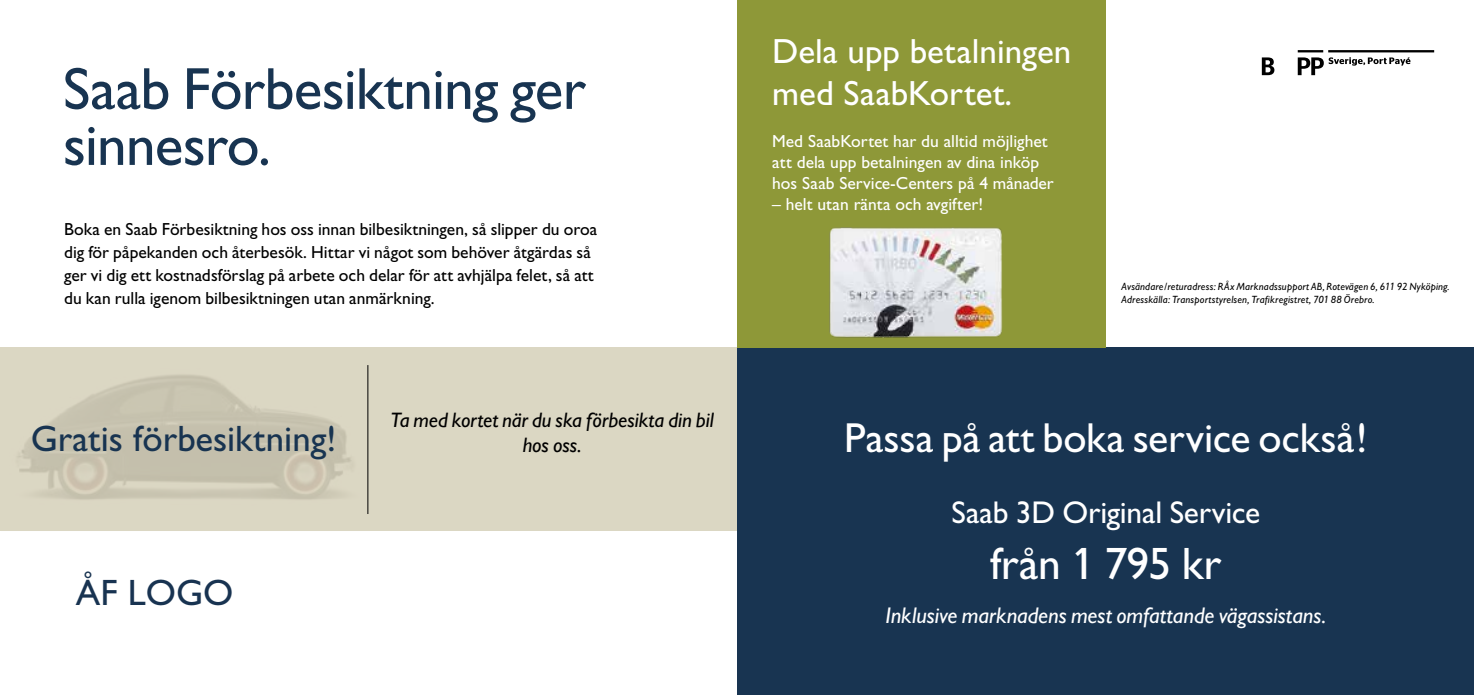
<style>
.page{position:relative;width:1474px;height:695px;background:#fff}
.page>*{position:absolute;margin:0;border:0;box-sizing:border-box;transform-origin:0 0}
.t1{font:59.5px/56px "Gill Sans For Saab";letter-spacing:-.015em;color:#183451}
.t2{font:45.5px "Gill Sans For Saab";letter-spacing:-.015em;color:#fff}
.t3{font:42px "Gill Sans For Saab";letter-spacing:-.005em;color:#fff}
.t4{font:36.75px "Gill Sans For Saab";color:#183451}
.t5{font:36.75px "Gill Sans For Saab";color:#183351}
.t6{font:35px/42px "Gill Sans For Saab";color:#fff}
.t7{font:31.5px "Gill Sans For Saab";letter-spacing:-.01em;color:#fff}
.t8{font:italic 22.75px "Gill Sans For Saab";letter-spacing:-.005em;color:#fff}
.t9{font:italic 21px/25.2px "Gill Sans For Saab";color:#000;text-align:center}
.t10{font:17.5px/22.8px "Gill Sans For Saab";color:#000}
.t11{font:17.5px/21px "Gill Sans For Saab";color:#fff}
.t12{font:italic 10.5px/12.2px "Gill Sans For Saab";letter-spacing:.015em;color:#000}
</style>
<div class="page">
<div style="left:737px;top:347px;width:736px;height:347px;background:#183451"></div>
<svg style="left:0;top:347px;width:737px;height:184px;background:#d6d2be"></svg>
<div style="left:737px;top:0;width:368px;height:347px;background:#8e9838"></div>
<img style="left:829px;top:227px;width:174px;height:111px">
<hr style="left:367px;top:365px;width:1px;height:149px;background:#000">
<hr style="left:1297px;top:50px;width:26px;height:2px;background:#000">
<hr style="left:1328px;top:50px;width:106px;height:2px;background:#000">
<svg style="left:1297px;top:57px;width:113px;height:18px"></svg>
<svg style="left:1261px;top:57px;width:13px;height:18px"></svg>
<h1 class="t1" style="left:63px;top:60px;width:524px">Saab Förbesiktning ger sinnesro.</h1>
<p class="t10" style="left:64px;top:218px;width:535px">Boka en Saab Förbesiktning hos oss innan bilbesiktningen, så slipper du oroa dig för påpekanden och återbesök. Hittar vi något som behöver åtgärdas så ger vi dig ett kostnadsförslag på arbete och delar för att avhjälpa felet, så att du kan rulla igenom bilbesiktningen utan anmärkning.</p>
<h3 class="t6" style="left:772px;top:30px;width:301px">Dela upp betalningen med SaabKortet.</h3>
<p class="t11" style="left:772px;top:130px;width:283px">Med SaabKortet har du alltid möjlighet att dela upp betalningen av dina inköp hos Saab Service-Centers på 4 månader</p>
<p class="t11" style="left:772px;top:193px;width:212px">– helt utan ränta och avgifter!</p>
<p class="t12" style="left:1121px;top:280px;width:329px">Avsändare/returadress: RÅx Marknadssupport AB, Rotevägen 6, 611 92 Nyköping.<br>Adresskälla: Transportstyrelsen, Trafikregistret, 701 88 Örebro.</p>
<h3 class="t4" style="left:31px;top:417px;width:307px">Gratis förbesiktning!</h3>
<h3 class="t5" style="left:76px;top:571px;width:159px">ÅF LOGO</h3>
<p class="t9" style="left:390px;top:407px;width:324px">Ta med kortet när du ska förbesikta din bil hos oss.</p>
<h3 class="t3" style="left:844px;top:413px;width:525px">Passa på att boka service också!</h3>
<h3 class="t7" style="left:951px;top:494px;width:310px">Saab 3D Original Service</h3>
<h2 class="t2" style="left:990px;top:537px;width:233px">från 1 795 kr</h2>
<h3 class="t8" style="left:885px;top:602px;width:442px">Inklusive marknadens mest omfattande vägassistans.</h3>
</div>
